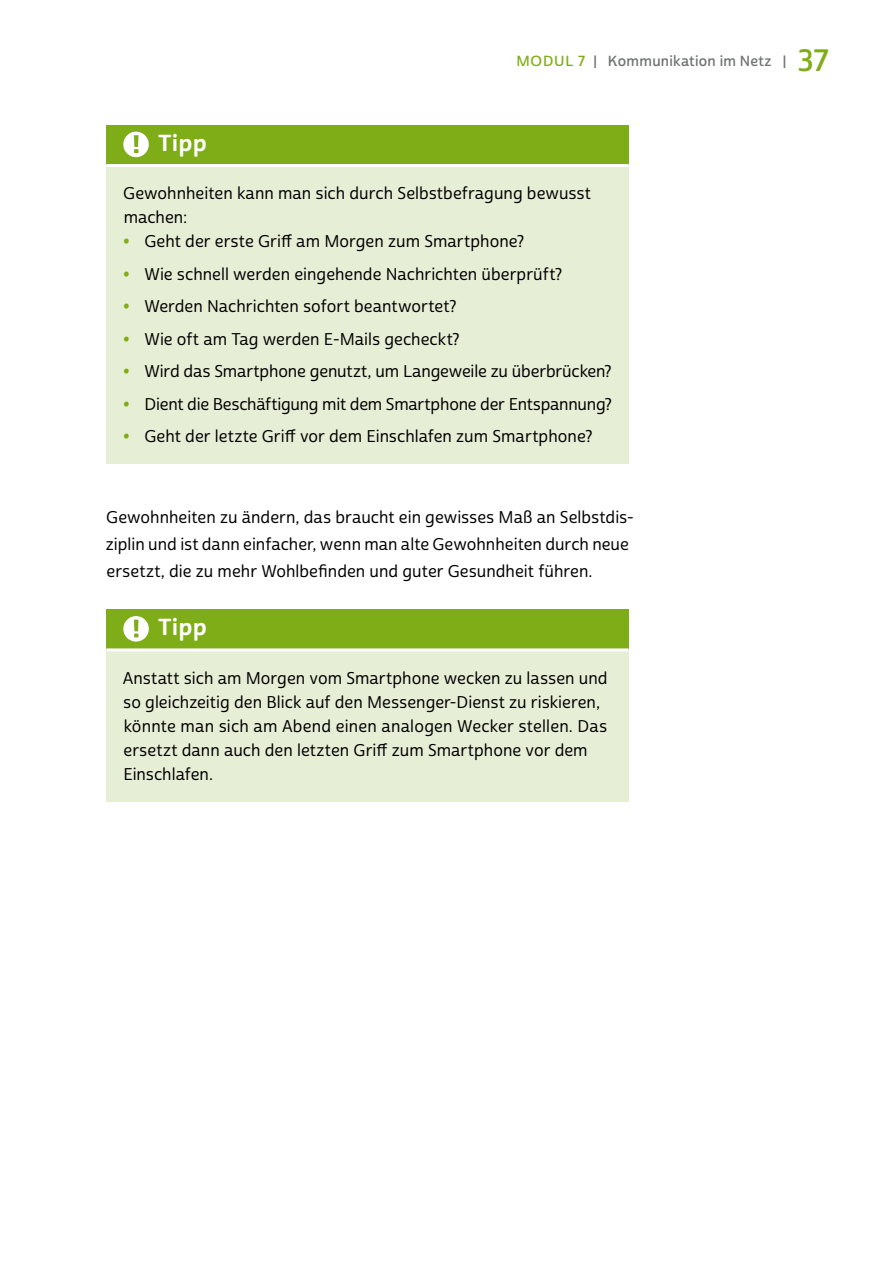
<style>
.page{position:relative;width:893px;height:1263px;background:#fff}
.page>*{position:absolute;margin:0;border:0;box-sizing:border-box;transform-origin:0 0}
.t1{font:22.5px "Cabrito Sans Nor Bol";letter-spacing:.03em;color:#fff}
.Tipp_Box{font:16.5px/24px "Cabrito Sans Nor Med";color:#000}
.Fließtext_ohne_Einzu{font:16.5px/27px "Cabrito Sans Nor Med";letter-spacing:.005em;color:#000}
.t2{font:14.25px "Cabrito Sans Nor Dem";letter-spacing:.02em;color:#707172}
.s1{color:#7fad17}
.s2{font-size:30px;color:#7fad17}
.s3{font-family:"Cabrito Sans Nor Bol";color:#7fad17}
</style>
<div class="page">
<div style="left:106px;top:125px;width:523px;height:41px;background:#7fad17"></div>
<div style="left:106px;top:166px;width:523px;height:298px;background:#e7eed6"></div>
<hr style="left:106px;top:164px;width:523px;height:3px;background:#fff">
<div style="left:123px;top:132px;width:26px;height:25px;background:#fff;border-radius:50%"></div>
<svg style="left:134px;top:135px;width:4px;height:18px"></svg>
<div style="left:106px;top:610px;width:523px;height:40px;background:#7fad17"></div>
<div style="left:106px;top:650px;width:523px;height:151px;background:#e7eed6"></div>
<hr style="left:106px;top:648px;width:523px;height:3px;background:#fff">
<div style="left:123px;top:616px;width:26px;height:26px;background:#fff;border-radius:50%"></div>
<svg style="left:134px;top:620px;width:4px;height:17px"></svg>
<p class="t2" style="left:516px;top:52px;width:314px"><span class="s1">MODUL 7</span> | Kommunikation im Netz | <span class="s2">37</span></p>
<p class="t1" style="left:158px;top:129px;width:50px">Tipp</p>
<p class="Tipp_Box" style="left:123px;top:182px;width:469px">Gewohnheiten kann man sich durch Selbstbefragung bewusst machen:</p>
<p class="Tipp_Box" style="left:123px;top:230px;width:403px"><span class="s3">•</span> Geht der erste Griff am Morgen zum Smartphone?</p>
<p class="Tipp_Box" style="left:123px;top:263px;width:441px"><span class="s3">•</span> Wie schnell werden eingehende Nachrichten überprüft?</p>
<p class="Tipp_Box" style="left:123px;top:295px;width:335px"><span class="s3">•</span> Werden Nachrichten sofort beantwortet?</p>
<p class="Tipp_Box" style="left:123px;top:328px;width:338px"><span class="s3">•</span> Wie oft am Tag werden E-Mails gecheckt?</p>
<p class="Tipp_Box" style="left:123px;top:360px;width:490px"><span class="s3">•</span> Wird das Smartphone genutzt, um Langeweile zu überbrücken?</p>
<p class="Tipp_Box" style="left:123px;top:393px;width:490px"><span class="s3">•</span> Dient die Beschäftigung mit dem Smartphone der Entspannung?</p>
<p class="Tipp_Box" style="left:123px;top:425px;width:471px"><span class="s3">•</span> Geht der letzte Griff vor dem Einschlafen zum Smartphone?</p>
<p class="Fließtext_ohne_Einzu" style="left:106px;top:504px;width:530px">Gewohnheiten zu ändern, das braucht ein gewisses Maß an Selbstdis&shy;ziplin und ist dann einfacher, wenn man alte Gewohnheiten durch neue ersetzt, die zu mehr Wohlbefinden und guter Gesundheit führen.</p>
<p class="t1" style="left:158px;top:613px;width:50px">Tipp</p>
<p class="Tipp_Box" style="left:123px;top:666px;width:486px">Anstatt sich am Morgen vom Smartphone wecken zu lassen und so gleichzeitig den Blick auf den Messenger-Dienst zu riskieren, könnte man sich am Abend einen analogen Wecker stellen. Das ersetzt dann auch den letzten Griff zum Smartphone vor dem Einschlafen.</p>
</div>
